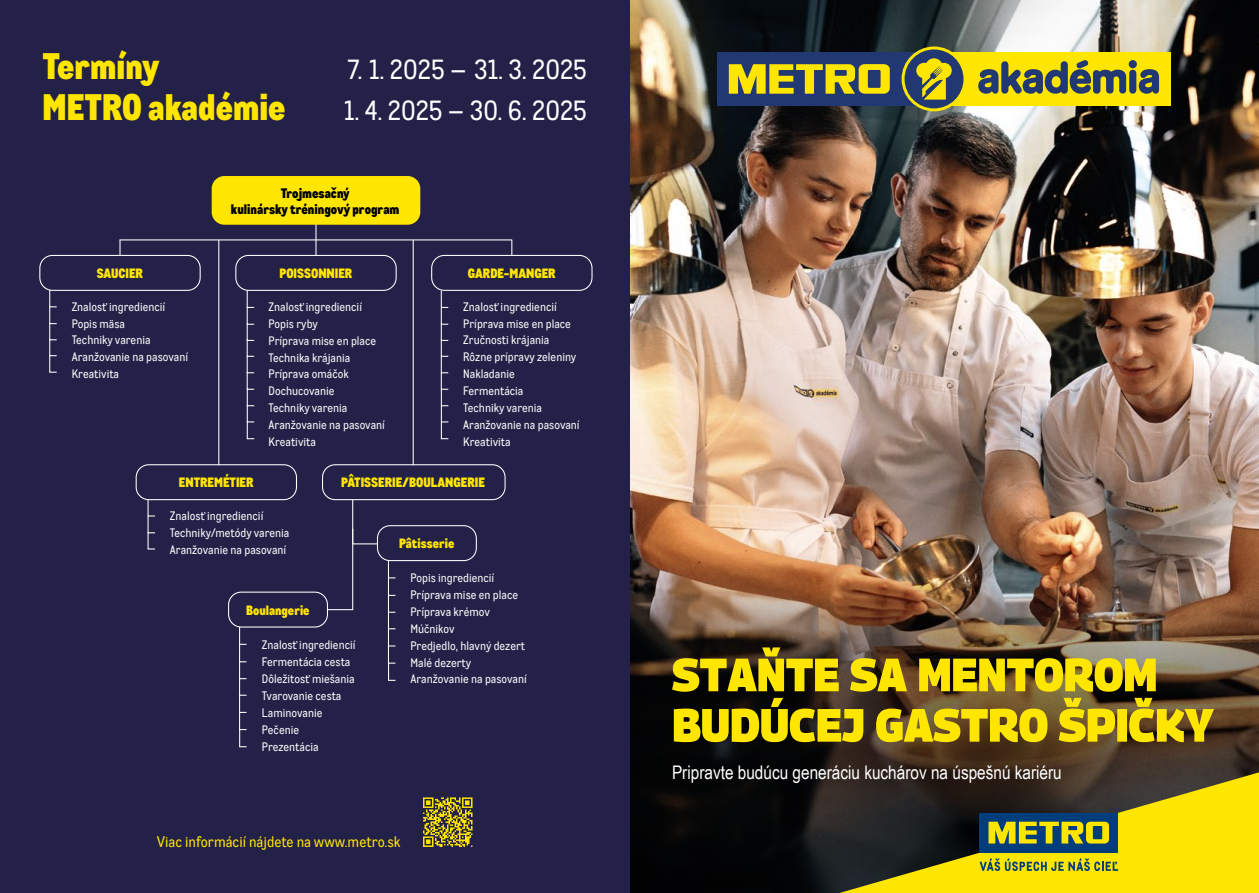
<style>
.page{position:relative;width:1259px;height:893px;background:#fff}
.page>*{position:absolute;margin:0;border:0;box-sizing:border-box;transform-origin:0 0}
.t1{font:900 36px "CA Metro";color:#ffe600}
.t2{font:27px "CA Metro";color:#fff}
.t3{font:18.75px "Arial Narrow";color:#fff}
.t4{font:15px "CA Metro";color:#ffe600}
.t5{font:900 13.5px/15.9px "CA Metro";color:#000;text-align:center}
.t6{font:900 13.2px "CA Metro";color:#ffe600}
.t7{font:12px/17px "CA Metro";color:#fff}
</style>
<div class="page">
<img style="left:629px;top:0;width:630px;height:893px">
<svg style="left:674px;top:698px;width:540px;height:44px;background:#a28d10"></svg>
<svg style="left:672px;top:647px;width:483px;height:45px;background:#9c8914"></svg>
<div style="left:717px;top:52px;width:218px;height:53px;background:#213872"></div>
<div style="left:933px;top:52px;width:238px;height:53px;background:#ffe600"></div>
<svg style="left:901px;top:47px;width:65px;height:64px"></svg>
<div style="left:904px;top:49px;width:59px;height:59px;background:#213872;border-radius:50%"></div>
<svg style="left:916px;top:58px;width:35px;height:42px"></svg>
<svg style="left:729px;top:64px;width:161px;height:30px"></svg>
<svg style="left:978px;top:60px;width:181px;height:34px"></svg>
<svg style="left:839px;top:772px;width:420px;height:121px;background:#8d8012"></svg>
<div style="left:979px;top:813px;width:139px;height:40px;background:#003d7c"></div>
<svg style="left:988px;top:822px;width:121px;height:21px"></svg>
<svg style="left:979px;top:858px;width:139px;height:13px;background:#abae28"></svg>
<div style="left:0;top:0;width:629px;height:893px;background:#232148"></div>
<div style="left:235px;top:255px;width:162px;height:36px;border:1px solid #fff;border-radius:13px"></div>
<div style="left:431px;top:255px;width:161px;height:36px;border:1px solid #fff;border-radius:13px"></div>
<div style="left:136px;top:464px;width:161px;height:36px;border:1px solid #fff;border-radius:13px"></div>
<div style="left:322px;top:464px;width:183px;height:36px;border:1px solid #fff;border-radius:13px"></div>
<div style="left:377px;top:525px;width:100px;height:36px;border:1px solid #fff;border-radius:13px"></div>
<div style="left:228px;top:592px;width:100px;height:36px;border:1px solid #fff;border-radius:13px"></div>
<hr style="left:315px;top:218px;width:1px;height:37px;background:#fff">
<svg style="left:119px;top:240px;width:2px;height:15px"></svg>
<svg style="left:511px;top:240px;width:1px;height:15px"></svg>
<hr style="left:218px;top:240px;width:1px;height:225px;background:#fff">
<hr style="left:120px;top:239px;width:392px;height:1px;background:#fff">
<hr style="left:413px;top:240px;width:1px;height:225px;background:#fff">
<div style="left:212px;top:176px;width:208px;height:49px;background:#ffe600;border-radius:13px"></div>
<div style="left:39px;top:255px;width:162px;height:36px;border:1px solid #fff;border-radius:13px"></div>
<svg style="left:49px;top:289px;width:9px;height:84px"></svg>
<svg style="left:246px;top:290px;width:9px;height:150px"></svg>
<svg style="left:147px;top:498px;width:9px;height:52px"></svg>
<svg style="left:440px;top:290px;width:9px;height:150px"></svg>
<svg style="left:238px;top:626px;width:10px;height:122px"></svg>
<svg style="left:387px;top:559px;width:9px;height:122px"></svg>
<svg style="left:327px;top:499px;width:51px;height:112px"></svg>
<svg style="left:423px;top:797px;width:49px;height:50px"></svg>
<h1 class="t1" style="left:43px;top:36px;width:119px">Termíny</h1>
<h2 class="t2" style="left:347px;top:51px;width:241px">7. 1. 2025 – 31. 3. 2025</h2>
<h1 class="t1" style="left:43px;top:76px;width:245px">METRO akadémie</h1>
<h2 class="t2" style="left:344px;top:91px;width:244px">1. 4. 2025 – 30. 6. 2025</h2>
<p class="t6" style="left:97px;top:262px;width:48px">SAUCIER</p>
<p class="t7" style="left:72px;top:297px;width:118px">Znalosť ingrediencií<br>Popis mäsa<br>Techniky varenia<br>Aranžovanie na pasovaní<br>Kreativita</p>
<p class="t5" style="left:231px;top:184px;width:170px">Trojmesačný<br>kulinársky tréningový program</p>
<p class="t6" style="left:279px;top:262px;width:74px">POISSONNIER</p>
<p class="t6" style="left:468px;top:262px;width:89px">GARDE-MANGER</p>
<p class="t7" style="left:268px;top:297px;width:118px">Znalosť ingrediencií<br>Popis ryby<br>Príprava mise en place<br>Technika krájania<br>Príprava omáčok<br>Dochucovanie<br>Techniky varenia<br>Aranžovanie na pasovaní<br>Kreativita</p>
<p class="t7" style="left:463px;top:297px;width:118px">Znalosť ingrediencií<br>Príprava mise en place<br>Zručnosti krájania<br>Rôzne prípravy zeleniny<br>Nakladanie<br>Fermentácia<br>Techniky varenia<br>Aranžovanie na pasovaní<br>Kreativita</p>
<p class="t6" style="left:179px;top:471px;width:76px">ENTREMÉTIER</p>
<p class="t6" style="left:341px;top:471px;width:145px">PÂTISSERIE/BOULANGERIE</p>
<p class="t7" style="left:170px;top:507px;width:121px">Znalosť ingrediencií<br>Techniky/metódy varenia<br>Aranžovanie na pasovaní</p>
<p class="t6" style="left:246px;top:599px;width:65px">Boulangerie</p>
<p class="t7" style="left:262px;top:636px;width:95px">Znalosť ingrediencií<br>Fermentácia cesta<br>Dôležitosť miešania<br>Tvarovanie cesta<br>Laminovanie<br>Pečenie<br>Prezentácia</p>
<p class="t6" style="left:399px;top:532px;width:57px">Pâtisserie</p>
<p class="t7" style="left:410px;top:569px;width:118px">Popis ingrediencií<br>Príprava mise en place<br>Príprava krémov<br>Múčnikov<br>Predjedlo, hlavný dezert<br>Malé dezerty<br>Aranžovanie na pasovaní</p>
<p class="t4" style="left:157px;top:831px;width:245px">Viac informácií nájdete na www.metro.sk</p>
<h3 class="t3" style="left:672px;top:759px;width:391px">Pripravte budúcu generáciu kuchárov na úspešnú kariéru</h3>
</div>
